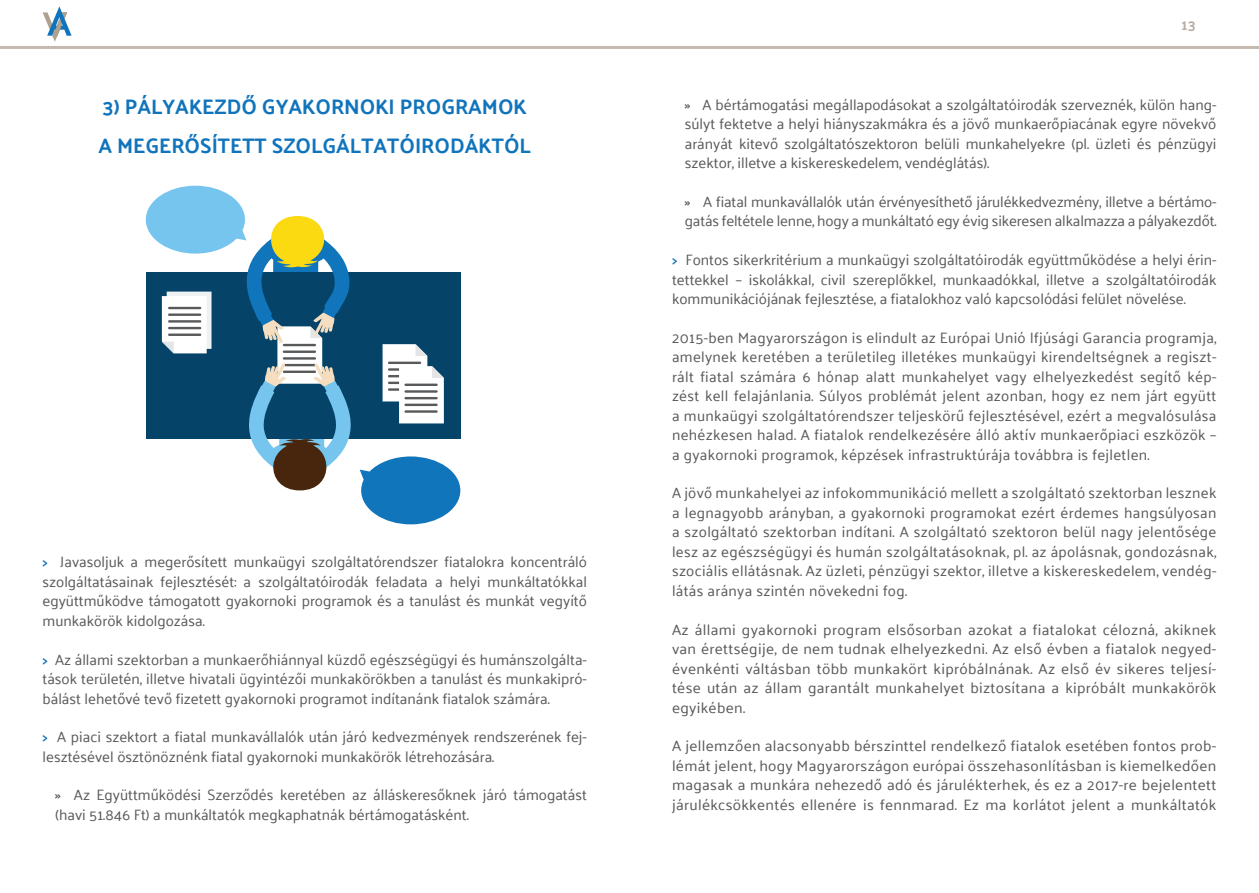
<style>
.page{position:relative;width:1259px;height:893px;background:#fff}
.page>*{position:absolute;margin:0;border:0;box-sizing:border-box;transform-origin:0 0}
.t1{font:700 21px/39px "Palanquin";color:#1074bc}
.t2{font:15px/19.5px "Palanquin";color:#57585a;text-align:justify}
.t3{font:700 15px "Palanquin";color:#baafa3}
.s1{font-weight:600;color:#1074bc}
.s2{font-weight:600}
</style>
<div class="page">
<hr style="left:0;top:46px;width:1259px;height:3px;background:#c4bab0">
<svg style="left:43px;top:6px;width:29px;height:36px"></svg>
<div style="left:146px;top:272px;width:314px;height:166px;background:#054468"></div>
<svg style="left:382px;top:344px;width:62px;height:79px"></svg>
<hr style="left:404px;top:384px;width:34px;height:2px;background:#58595b">
<hr style="left:404px;top:390px;width:34px;height:3px;background:#58595b">
<hr style="left:404px;top:397px;width:34px;height:2px;background:#58595b">
<hr style="left:404px;top:404px;width:34px;height:2px;background:#58595b">
<hr style="left:404px;top:410px;width:34px;height:3px;background:#58595b">
<svg style="left:146px;top:186px;width:205px;height:304px"></svg>
<svg style="left:360px;top:456px;width:100px;height:68px"></svg>
<h1 class="t1" style="left:98px;top:88px;width:434px">3) PÁLYAKEZDŐ GYAKORNOKI PROGRAMOK<br>A MEGERŐSÍTETT SZOLGÁLTATÓIRODÁKTÓL</h1>
<p class="t2" style="left:43px;top:552px;width:546px"><span class="s1">&gt;</span> Javasoljuk a megerősített munkaügyi szolgáltatórendszer fiatalokra koncentráló szolgáltatásainak fejlesztését: a szolgáltatóirodák feladata a helyi munkáltatókkal együttműködve támogatott gyakornoki programok és a tanulást és munkát vegyítő munkakörök kidolgozása.</p>
<p class="t2" style="left:43px;top:650px;width:546px"><span class="s1">&gt;</span> Az állami szektorban a munkaerőhiánnyal küzdő egészségügyi és humánszolgálta&shy;tások területén, illetve hivatali ügyintézői munkakörökben a tanulást és munkakipró&shy;bálást lehetővé tevő fizetett gyakornoki programot indítanánk fiatalok számára.</p>
<p class="t2" style="left:43px;top:727px;width:546px"><span class="s1">&gt;</span> A piaci szektort a fiatal munkavállalók után járó kedvezmények rendszerének fej&shy;lesztésével ösztönöznénk fiatal gyakornoki munkakörök létrehozására.</p>
<p class="t2" style="left:55px;top:785px;width:533px"><span class="s2">»</span> Az Együttműködési Szerződés keretében az álláskeresőknek járó támogatást (havi 51.846 Ft) a munkáltatók megkaphatnák bértámogatásként.</p>
<p class="t3" style="left:1181px;top:16px;width:16px">13</p>
<p class="t2" style="left:685px;top:95px;width:533px"><span class="s2">»</span> A bértámogatási megállapodásokat a szolgáltatóirodák szerveznék, külön hang&shy;súlyt fektetve a helyi hiányszakmákra és a jövő munkaerőpiacának egyre növekvő arányát kitevő szolgáltatószektoron belüli munkahelyekre (pl. üzleti és pénzügyi szektor, illetve a kiskereskedelem, vendéglátás).</p>
<p class="t2" style="left:685px;top:192px;width:533px"><span class="s2">»</span> A fiatal munkavállalók után érvényesíthető járulékkedvezmény, illetve a bértámo&shy;gatás feltétele lenne, hogy a munkáltató egy évig sikeresen alkalmazza a pályakezdőt.</p>
<p class="t2" style="left:672px;top:250px;width:546px"><span class="s1">&gt;</span> Fontos sikerkritérium a munkaügyi szolgáltatóirodák együttműködése a helyi érin&shy;tettekkel – iskolákkal, civil szereplőkkel, munkaadókkal, illetve a szolgáltatóirodák kommunikációjának fejlesztése, a fiatalokhoz való kapcsolódási felület növelése.</p>
<p class="t2" style="left:672px;top:328px;width:546px">2015-ben Magyarországon is elindult az Európai Unió Ifjúsági Garancia programja, amelynek keretében a területileg illetékes munkaügyi kirendeltségnek a regiszt&shy;rált fiatal számára 6 hónap alatt munkahelyet vagy elhelyezkedést segítő kép&shy;zést kell felajánlania. Súlyos problémát jelent azonban, hogy ez nem járt együtt a munkaügyi szolgáltatórendszer teljeskörű fejlesztésével, ezért a megvalósulása nehézkesen halad. A fiatalok rendelkezésére álló aktív munkaerőpiaci eszközök – a gyakornoki programok, képzések infrastruktúrája továbbra is fejletlen.</p>
<p class="t2" style="left:672px;top:483px;width:546px">A jövő munkahelyei az infokommunikáció mellett a szolgáltató szektorban lesznek a legnagyobb arányban, a gyakornoki programokat ezért érdemes hangsúlyosan a szolgáltató szektorban indítani. A szolgáltató szektoron belül nagy jelentősége lesz az egészségügyi és humán szolgáltatásoknak, pl. az ápolásnak, gondozásnak, szociális ellátásnak. Az üzleti, pénzügyi szektor, illetve a kiskereskedelem, vendég&shy;látás aránya szintén növekedni fog.</p>
<p class="t2" style="left:672px;top:620px;width:546px">Az állami gyakornoki program elsősorban azokat a fiatalokat célozná, akiknek van érettségije, de nem tudnak elhelyezkedni. Az első évben a fiatalok negyed&shy;évenkénti váltásban több munkakört kipróbálnának. Az első év sikeres teljesí&shy;tése után az állam garantált munkahelyet biztosítana a kipróbált munkakörök egyikében.</p>
<p class="t2" style="left:672px;top:736px;width:546px">A jellemzően alacsonyabb bérszinttel rendelkező fiatalok esetében fontos prob&shy;lémát jelent, hogy Magyarországon európai összehasonlításban is kiemelkedően magasak a munkára nehezedő adó és járulékterhek, és ez a 2017-re bejelentett járulékcsökkentés ellenére is fennmarad. Ez ma korlátot jelent a munkáltatók</p>
</div>
